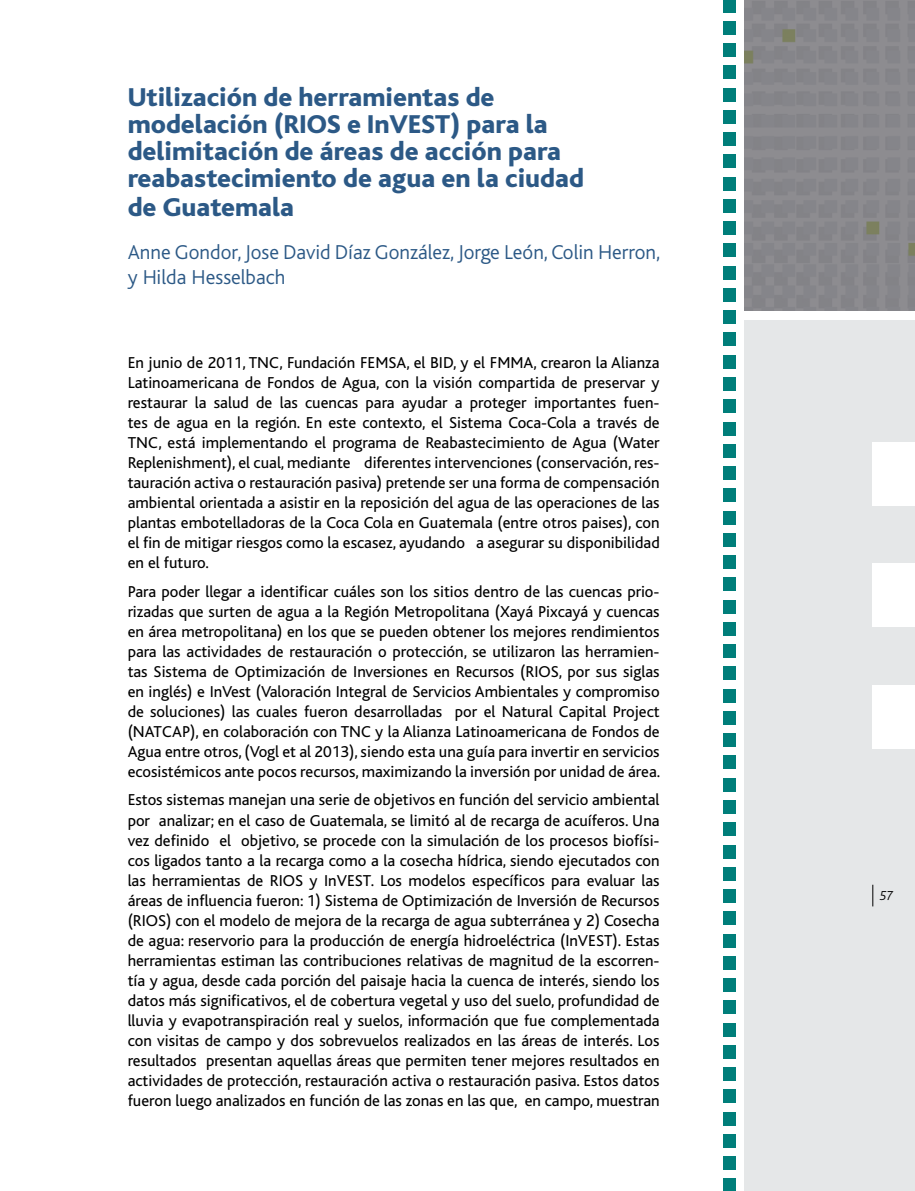
<style>
.page{position:relative;width:915px;height:1191px;background:#fff}
.page>*{position:absolute;margin:0;border:0;box-sizing:border-box;transform-origin:0 0}
.TITLE_02{font:800 27px/27.6px "Bliss";color:#2c5986}
.autores{font:300 21px/25.3px "Bliss";color:#2c5986}
.tx01{font:16.5px/20px "Bliss";color:#000;text-align:justify}
.t1{font:italic 300 13.5px "Bliss";color:#000}
</style>
<div class="page">
<div style="left:744px;top:321px;width:170px;height:870px;background:#e5e7e8"></div>
<div style="left:872px;top:442px;width:42px;height:64px;background:#fff"></div>
<div style="left:872px;top:563px;width:42px;height:64px;background:#fff"></div>
<div style="left:872px;top:685px;width:42px;height:63px;background:#fff"></div>
<div style="left:744px;top:0;width:170px;height:310px;background:#85858a"></div>
<svg style="left:872px;top:884px;width:1px;height:22px"></svg>
<div style="left:723px;top:0;width:13px;height:12px;background:#007e7a"></div>
<div style="left:723px;top:21px;width:13px;height:13px;background:#007e7a"></div>
<div style="left:723px;top:43px;width:13px;height:14px;background:#007e7a"></div>
<div style="left:723px;top:66px;width:13px;height:13px;background:#007e7a"></div>
<div style="left:723px;top:88px;width:13px;height:13px;background:#007e7a"></div>
<div style="left:723px;top:110px;width:13px;height:13px;background:#007e7a"></div>
<div style="left:723px;top:132px;width:13px;height:14px;background:#007e7a"></div>
<div style="left:723px;top:155px;width:13px;height:13px;background:#007e7a"></div>
<div style="left:723px;top:177px;width:13px;height:13px;background:#007e7a"></div>
<div style="left:723px;top:199px;width:13px;height:14px;background:#007e7a"></div>
<div style="left:723px;top:221px;width:13px;height:14px;background:#007e7a"></div>
<div style="left:723px;top:244px;width:13px;height:13px;background:#007e7a"></div>
<div style="left:723px;top:266px;width:13px;height:13px;background:#007e7a"></div>
<div style="left:723px;top:288px;width:13px;height:14px;background:#007e7a"></div>
<div style="left:723px;top:310px;width:13px;height:14px;background:#007e7a"></div>
<div style="left:723px;top:333px;width:13px;height:13px;background:#007e7a"></div>
<div style="left:723px;top:355px;width:13px;height:13px;background:#007e7a"></div>
<div style="left:723px;top:377px;width:13px;height:14px;background:#007e7a"></div>
<div style="left:723px;top:399px;width:13px;height:14px;background:#007e7a"></div>
<div style="left:723px;top:422px;width:13px;height:13px;background:#007e7a"></div>
<div style="left:723px;top:444px;width:13px;height:13px;background:#007e7a"></div>
<div style="left:723px;top:466px;width:13px;height:14px;background:#007e7a"></div>
<div style="left:723px;top:488px;width:13px;height:14px;background:#007e7a"></div>
<div style="left:723px;top:511px;width:13px;height:13px;background:#007e7a"></div>
<div style="left:723px;top:533px;width:13px;height:13px;background:#007e7a"></div>
<div style="left:723px;top:555px;width:13px;height:14px;background:#007e7a"></div>
<div style="left:723px;top:577px;width:13px;height:14px;background:#007e7a"></div>
<div style="left:723px;top:600px;width:13px;height:13px;background:#007e7a"></div>
<div style="left:723px;top:622px;width:13px;height:13px;background:#007e7a"></div>
<div style="left:723px;top:644px;width:13px;height:14px;background:#007e7a"></div>
<div style="left:723px;top:666px;width:13px;height:14px;background:#007e7a"></div>
<div style="left:723px;top:689px;width:13px;height:13px;background:#007e7a"></div>
<div style="left:723px;top:711px;width:13px;height:13px;background:#007e7a"></div>
<div style="left:723px;top:733px;width:13px;height:14px;background:#007e7a"></div>
<div style="left:723px;top:756px;width:13px;height:13px;background:#007e7a"></div>
<div style="left:723px;top:778px;width:13px;height:13px;background:#007e7a"></div>
<div style="left:723px;top:800px;width:13px;height:13px;background:#007e7a"></div>
<div style="left:723px;top:822px;width:13px;height:14px;background:#007e7a"></div>
<div style="left:723px;top:845px;width:13px;height:13px;background:#007e7a"></div>
<div style="left:723px;top:867px;width:13px;height:13px;background:#007e7a"></div>
<div style="left:723px;top:889px;width:13px;height:13px;background:#007e7a"></div>
<div style="left:723px;top:911px;width:13px;height:14px;background:#007e7a"></div>
<div style="left:723px;top:934px;width:13px;height:13px;background:#007e7a"></div>
<div style="left:723px;top:956px;width:13px;height:13px;background:#007e7a"></div>
<div style="left:723px;top:978px;width:13px;height:13px;background:#007e7a"></div>
<div style="left:723px;top:1000px;width:13px;height:14px;background:#007e7a"></div>
<div style="left:723px;top:1023px;width:13px;height:13px;background:#007e7a"></div>
<div style="left:723px;top:1045px;width:13px;height:13px;background:#007e7a"></div>
<div style="left:723px;top:1067px;width:13px;height:13px;background:#007e7a"></div>
<div style="left:723px;top:1089px;width:13px;height:14px;background:#007e7a"></div>
<div style="left:723px;top:1112px;width:13px;height:13px;background:#007e7a"></div>
<div style="left:723px;top:1134px;width:13px;height:13px;background:#007e7a"></div>
<div style="left:723px;top:1156px;width:13px;height:13px;background:#007e7a"></div>
<div style="left:723px;top:1178px;width:13px;height:13px;background:#007e7a"></div>
<p class="TITLE_02" style="left:128px;top:84px;width:457px">Utilización de herramientas de modelación (RIOS e InVEST) para la delimitación de áreas de acción para reabastecimiento de agua en la ciudad de Guatemala</p>
<p class="autores" style="left:128px;top:239px;width:534px">Anne Gondor, Jose David Díaz González, Jorge León, Colin Herron, y Hilda Hesselbach</p>
<p class="tx01" style="left:128px;top:353px;width:533px">En junio de 2011, TNC, Fundación FEMSA, el BID, y el FMMA, crearon la Alianza Latinoamericana de Fondos de Agua, con la visión compartida de preservar y restaurar la salud de las cuencas para ayudar a proteger importantes fuen&shy;tes de agua en la región. En este contexto, el Sistema Coca-Cola a través de TNC, está implementando el programa de Reabastecimiento de Agua (Water Replenishment), el cual, mediante diferentes intervenciones (conservación, res&shy;tauración activa o restauración pasiva) pretende ser una forma de compensación ambiental orientada a asistir en la reposición del agua de las operaciones de las plantas embotelladoras de la Coca Cola en Guatemala (entre otros paises), con el fin de mitigar riesgos como la escasez, ayudando a asegurar su disponibilidad en el futuro.</p>
<p class="tx01" style="left:128px;top:581px;width:534px">Para poder llegar a identificar cuáles son los sitios dentro de las cuencas prio&shy;rizadas que surten de agua a la Región Metropolitana (Xayá Pixcayá y cuencas en área metropolitana) en los que se pueden obtener los mejores rendimientos para las actividades de restauración o protección, se utilizaron las herramien&shy;tas Sistema de Optimización de Inversiones en Recursos (RIOS, por sus siglas en inglés) e InVest (Valoración Integral de Servicios Ambientales y compromiso de soluciones) las cuales fueron desarrolladas por el Natural Capital Project (NATCAP), en colaboración con TNC y la Alianza Latinoamericana de Fondos de Agua entre otros, (Vogl et al 2013), siendo esta una guía para invertir en servicios ecosistémicos ante pocos recursos, maximizando la inversión por unidad de área.</p>
<p class="tx01" style="left:128px;top:790px;width:533px">Estos sistemas manejan una serie de objetivos en función del servicio ambiental por analizar; en el caso de Guatemala, se limitó al de recarga de acuíferos. Una vez definido el objetivo, se procede con la simulación de los procesos biofísi&shy;cos ligados tanto a la recarga como a la cosecha hídrica, siendo ejecutados con las herramientas de RIOS y InVEST. Los modelos específicos para evaluar las áreas de influencia fueron: 1) Sistema de Optimización de Inversión de Recursos (RIOS) con el modelo de mejora de la recarga de agua subterránea y 2) Cosecha de agua: reservorio para la producción de energía hidroeléctrica (InVEST). Estas herramientas estiman las contribuciones relativas de magnitud de la escorren&shy;tía y agua, desde cada porción del paisaje hacia la cuenca de interés, siendo los datos más significativos, el de cobertura vegetal y uso del suelo, profundidad de lluvia y evapotranspiración real y suelos, información que fue complementada con visitas de campo y dos sobrevuelos realizados en las áreas de interés. Los resultados presentan aquellas áreas que permiten tener mejores resultados en actividades de protección, restauración activa o restauración pasiva. Estos datos fueron luego analizados en función de las zonas en las que, en campo, muestran</p>
<p class="t1" style="left:879px;top:889px;width:15px">57</p>
</div>
